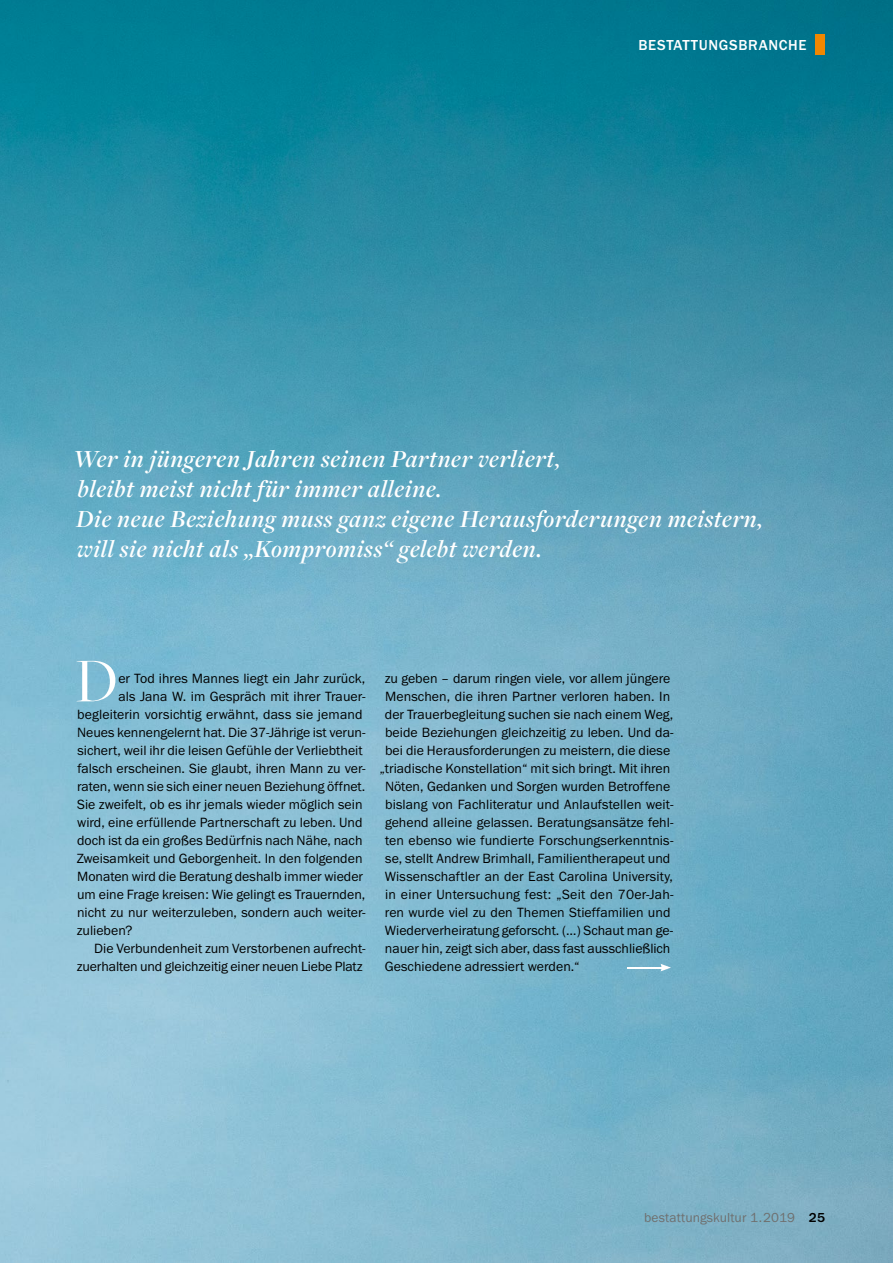
<style>
.page{position:relative;width:893px;height:1263px;background:#fff}
.page>*{position:absolute;margin:0;border:0;box-sizing:border-box;transform-origin:0 0}
.t1{font:64.65px "Freight Big Pro";color:#fff}
.t2{font:italic 600 25.5px/30.3px "Freight Disp Pro";letter-spacing:.03em;color:#fff}
.t3{font:500 15px "Franklin Gothic URW";letter-spacing:.045em;color:#fff}
.t4{font:13.8px "Franklin Gothic URW Boo";color:#000}
.t5{font:13.5px "Franklin Gothic URW Boo";letter-spacing:.01em;color:#6f6f6e}
.s1{font-family:"Franklin Gothic URW";font-weight:500;color:#000}
</style>
<div class="page">
<img style="left:0;top:0;width:893px;height:1263px">
<div style="left:815px;top:34px;width:10px;height:21px;background:#f18700"></div>
<hr style="left:627px;top:967px;width:36px;height:1px;background:#fff">
<svg style="left:660px;top:964px;width:11px;height:7px"></svg>
<p class="t3" style="left:638px;top:35px;width:170px">BESTATTUNGSBRANCHE</p>
<h2 class="t2" style="left:73px;top:442px;width:691px">Wer in jüngeren Jahren seinen Partner verliert,<br>bleibt meist nicht für immer alleine.<br>Die neue Beziehung muss ganz eigene Herausforderungen meistern, will sie nicht als „Kompromiss“ gelebt werden.</h2>
<h1 class="t1" style="left:75px;top:639px;width:44px">D</h1>
<p class="t4" style="left:118px;top:670px;width:248px">er Tod ihres Mannes liegt ein Jahr zurück,</p>
<p class="t4" style="left:118px;top:688px;width:249px">als Jana W. im Gespräch mit ihrer Trauer-</p>
<p class="t4" style="left:77px;top:706px;width:287px">begleiterin vorsichtig erwähnt, dass sie jemand</p>
<p class="t4" style="left:77px;top:724px;width:290px">Neues kennengelernt hat. Die 37-Jährige ist verun-</p>
<p class="t4" style="left:77px;top:742px;width:287px">sichert, weil ihr die leisen Gefühle der Verliebtheit</p>
<p class="t4" style="left:77px;top:760px;width:290px">falsch erscheinen. Sie glaubt, ihren Mann zu ver-</p>
<p class="t4" style="left:77px;top:778px;width:290px">raten, wenn sie sich einer neuen Beziehung öffnet.</p>
<p class="t4" style="left:77px;top:796px;width:287px">Sie zweifelt, ob es ihr jemals wieder möglich sein</p>
<p class="t4" style="left:77px;top:814px;width:287px">wird, eine erfüllende Partnerschaft zu leben. Und</p>
<p class="t4" style="left:77px;top:832px;width:287px">doch ist da ein großes Bedürfnis nach Nähe, nach</p>
<p class="t4" style="left:77px;top:850px;width:287px">Zweisamkeit und Geborgenheit. In den folgenden</p>
<p class="t4" style="left:77px;top:868px;width:288px">Monaten wird die Beratung deshalb immer wieder</p>
<p class="t4" style="left:77px;top:886px;width:290px">um eine Frage kreisen: Wie gelingt es Trauernden,</p>
<p class="t4" style="left:77px;top:904px;width:290px">nicht zu nur weiterzuleben, sondern auch weiter-</p>
<p class="t4" style="left:77px;top:922px;width:57px">zulieben?</p>
<p class="t4" style="left:94px;top:940px;width:273px">Die Verbundenheit zum Verstorbenen aufrecht-</p>
<p class="t4" style="left:77px;top:958px;width:287px">zuerhalten und gleichzeitig einer neuen Liebe Platz</p>
<p class="t4" style="left:385px;top:670px;width:287px">zu geben – darum ringen viele, vor allem jüngere</p>
<p class="t4" style="left:385px;top:688px;width:287px">Menschen, die ihren Partner verloren haben. In</p>
<p class="t4" style="left:385px;top:706px;width:290px">der Trauerbegleitung suchen sie nach einem Weg,</p>
<p class="t4" style="left:385px;top:724px;width:290px">beide Beziehungen gleichzeitig zu leben. Und da-</p>
<p class="t4" style="left:385px;top:742px;width:287px">bei die Herausforderungen zu meistern, die diese</p>
<p class="t4" style="left:380px;top:760px;width:292px">„triadische Konstellation“ mit sich bringt. Mit ihren</p>
<p class="t4" style="left:385px;top:778px;width:287px">Nöten, Gedanken und Sorgen wurden Betroffene</p>
<p class="t4" style="left:385px;top:796px;width:290px">bislang von Fachliteratur und Anlaufstellen weit-</p>
<p class="t4" style="left:385px;top:814px;width:290px">gehend alleine gelassen. Beratungsansätze fehl-</p>
<p class="t4" style="left:385px;top:832px;width:290px">ten ebenso wie fundierte Forschungserkenntnis-</p>
<p class="t4" style="left:385px;top:850px;width:287px">se, stellt Andrew Brimhall, Familientherapeut und</p>
<p class="t4" style="left:385px;top:868px;width:290px">Wissenschaftler an der East Carolina University,</p>
<p class="t4" style="left:385px;top:886px;width:290px">in einer Untersuchung fest: „Seit den 70er-Jah-</p>
<p class="t4" style="left:385px;top:904px;width:287px">ren wurde viel zu den Themen Stieffamilien und</p>
<p class="t4" style="left:385px;top:922px;width:290px">Wiederverheiratung geforscht. (…) Schaut man ge-</p>
<p class="t4" style="left:385px;top:940px;width:287px">nauer hin, zeigt sich aber, dass fast ausschließlich</p>
<p class="t4" style="left:385px;top:958px;width:197px">Geschiedene adressiert werden.“</p>
<p class="t5" style="left:644px;top:1209px;width:182px">bestattungskultur 1 . 2019 <span class="s1">25</span></p>
</div>
